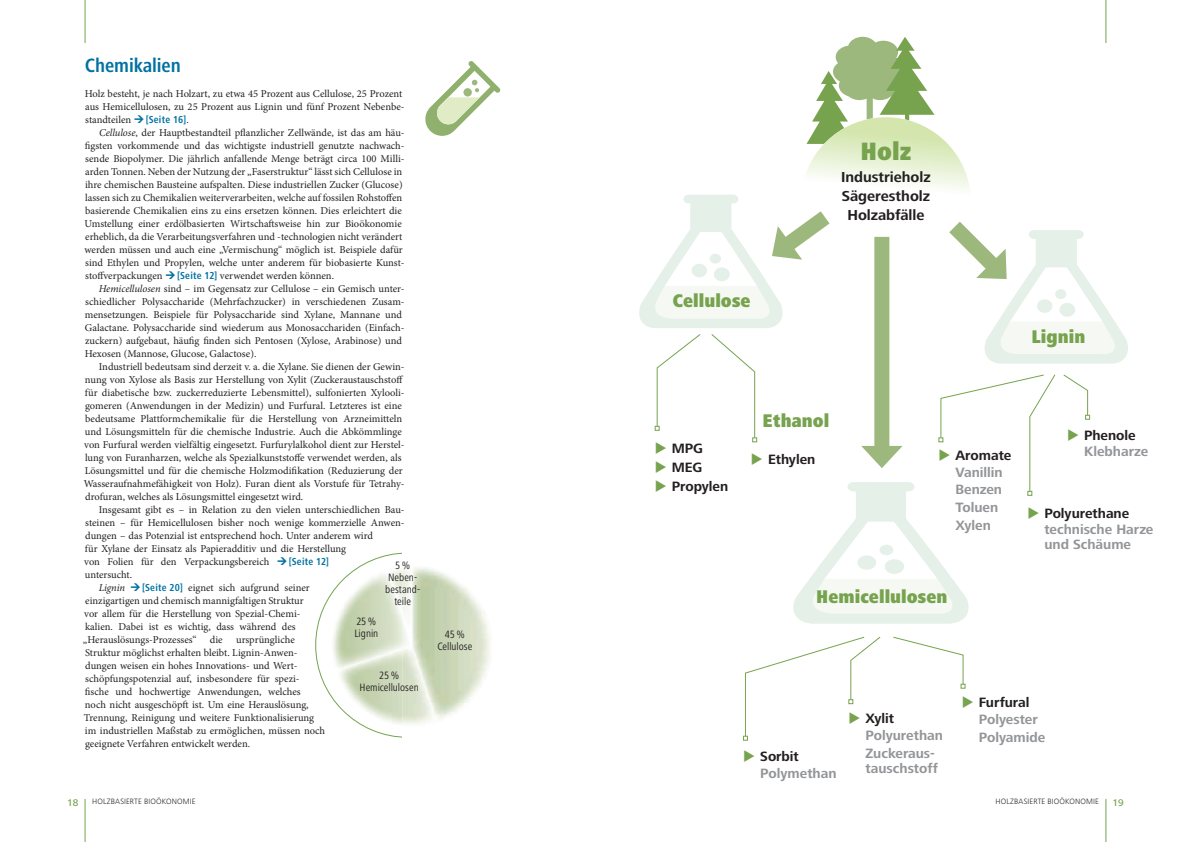
<style>
.page{position:relative;width:1191px;height:842px;background:#fff}
.page>*{position:absolute;margin:0;border:0;box-sizing:border-box;transform-origin:0 0}
.t1{font:900 condensed 26px "Frutiger Next LT";color:#77a34f}
.t2{font:700 condensed 20px "Frutiger Next LT";letter-spacing:-.005em;color:#0071a1}
.t3{font:900 condensed 19px "Frutiger Next LT";color:#77a34f}
.t4{font:700 15px/19px "Frutiger Next LT";color:#231f20;text-align:center}
.t5{font:700 14px/16.4px "Frutiger Next LT";color:#939598}
.t6{font:700 14px "Frutiger Next LT";color:#231f20}
.t7{font:condensed 11px/12px "Frutiger Next LT";color:#231f20;text-align:center}
.t8{font:10.5px/13px "Minion Pro";color:#231f20}
.t9{font:700 condensed 10.5px "Frutiger Next LT";letter-spacing:.02em;color:#0071a1}
.t10{font:italic 10.5px "Minion Pro";letter-spacing:-.015em;color:#231f20}
.t11{font:500 10px "Frutiger Next LT";color:#77a34f}
.t12{font:300 8px "Frutiger Next LT";letter-spacing:.015em;color:#231f20}
.s1{font-family:"Minion Pro";font-weight:400;font-stretch:normal;color:#231f20}
.s2{font-style:italic}
.s3{font-family:"Frutiger Next LT";font-weight:700;font-stretch:condensed;color:#0071a1}
.s4{color:#77a34f}
.s5{color:#231f20}
</style>
<div class="page">
<svg style="left:425px;top:61px;width:75px;height:75px"></svg>
<svg style="left:315px;top:552px;width:87px;height:186px"></svg>
<hr style="left:85px;top:799px;width:1px;height:43px;background:#77a34f">
<hr style="left:85px;top:0;width:1px;height:43px;background:#77a34f">
<hr style="left:1105px;top:799px;width:1px;height:43px;background:#77a34f">
<hr style="left:1105px;top:0;width:1px;height:43px;background:#77a34f">
<svg style="left:743px;top:636px;width:138px;height:105px"></svg>
<svg style="left:893px;top:636px;width:72px;height:53px"></svg>
<svg style="left:639px;top:37px;width:489px;height:587px"></svg>
<img style="left:387px;top:565px;width:15px;height:4px">
<img style="left:321px;top:569px;width:82px;height:102px">
<img style="left:335px;top:649px;width:68px;height:77px">
<img style="left:412px;top:567px;width:78px;height:156px">
<h2 class="t2" style="left:85px;top:54px;width:97px">Chemikalien</h2>
<p class="t8" style="left:85px;top:87px;width:321px">Holz besteht, je nach Holzart, zu etwa 45 Prozent aus Cellulose, 25 Prozent aus Hemicellulosen, zu 25 Prozent aus Lignin und fünf Prozent Nebenbe&shy;standteilen</p>
<p class="t9" style="left:146px;top:114px;width:45px">[Seite 16]<span class="s1">.</span></p>
<p class="t8" style="left:84px;top:126px;width:322px;text-indent:15px"><span class="s2">Cellulose</span>, der Hauptbestandteil pflanzlicher Zellwände, ist das am häu&shy;figsten vorkommende und das wichtigste industriell genutzte nachwach&shy;sende Biopolymer. Die jährlich anfallende Menge beträgt circa 100 Milli&shy;arden Tonnen. Neben der Nutzung der „Faserstruktur“ lässt sich Cellulose in ihre chemischen Bausteine aufspalten. Diese industriellen Zucker (Glucose) lassen sich zu Chemikalien weiterverarbeiten, welche auf fossilen Rohstoffen basierende Chemikalien eins zu eins ersetzen können. Dies erleichtert die Umstellung einer erdölbasierten Wirtschaftsweise hin zur Bioökonomie erheblich, da die Verarbeitungsverfahren und -technologien nicht verändert werden müssen und auch eine „Vermischung“ möglich ist. Beispiele dafür sind Ethylen und Propylen, welche unter anderem für biobasierte Kunst&shy;stoffverpackungen</p>
<p class="t8" style="left:177px;top:269px;width:158px"><span class="s3">[Seite 12]</span> verwendet werden können.</p>
<p class="t8" style="left:99px;top:282px;width:307px"><span class="s2">Hemicellulosen</span> sind – im Gegensatz zur Cellulose – ein Gemisch unter-</p>
<p class="t8" style="left:85px;top:295px;width:321px">schiedlicher Polysaccharide (Mehrfachzucker) in verschiedenen Zusam-</p>
<p class="t8" style="left:85px;top:308px;width:319px">mensetzungen. Beispiele für Polysaccharide sind Xylane, Mannane und</p>
<p class="t8" style="left:85px;top:321px;width:321px">Galactane. Polysaccharide sind wiederum aus Monosacchariden (Einfach-</p>
<p class="t8" style="left:85px;top:334px;width:318px">zuckern) aufgebaut, häufig finden sich Pentosen (Xylose, Arabinose) und</p>
<p class="t8" style="left:85px;top:347px;width:173px">Hexosen (Mannose, Glucose, Galactose).</p>
<p class="t8" style="left:99px;top:360px;width:307px">Industriell bedeutsam sind derzeit v. a. die Xylane. Sie dienen der Gewin-</p>
<p class="t8" style="left:85px;top:373px;width:320px">nung von Xylose als Basis zur Herstellung von Xylit (Zuckeraustauschstoff</p>
<p class="t8" style="left:85px;top:386px;width:321px">für diabetische bzw. zuckerreduzierte Lebensmittel), sulfonierten Xylooli-</p>
<p class="t8" style="left:85px;top:399px;width:318px">gomeren (Anwendungen in der Medizin) und Furfural. Letzteres ist eine</p>
<p class="t8" style="left:85px;top:412px;width:318px">bedeutsame Plattformchemikalie für die Herstellung von Arzneimitteln</p>
<p class="t8" style="left:85px;top:425px;width:318px">und Lösungsmitteln für die chemische Industrie. Auch die Abkömmlinge</p>
<p class="t8" style="left:84px;top:438px;width:322px">von Furfural werden vielfältig eingesetzt. Furfurylalkohol dient zur Herstel-</p>
<p class="t8" style="left:85px;top:451px;width:318px">lung von Furanharzen, welche als Spezialkunststoffe verwendet werden, als</p>
<p class="t8" style="left:85px;top:464px;width:319px">Lösungsmittel und für die chemische Holzmodifikation (Reduzierung der</p>
<p class="t8" style="left:84px;top:477px;width:322px">Wasseraufnahmefähigkeit von Holz). Furan dient als Vorstufe für Tetrahy-</p>
<p class="t8" style="left:85px;top:490px;width:219px">drofuran, welches als Lösungsmittel eingesetzt wird.</p>
<p class="t8" style="left:99px;top:503px;width:307px">Insgesamt gibt es – in Relation zu den vielen unterschiedlichen Bau-</p>
<p class="t8" style="left:85px;top:516px;width:321px">steinen – für Hemicellulosen bisher noch wenige kommerzielle Anwen-</p>
<p class="t8" style="left:85px;top:529px;width:289px">dungen – das Potenzial ist entsprechend hoch. Unter anderem wird</p>
<p class="t8" style="left:85px;top:542px;width:263px">für Xylane der Einsatz als Papieradditiv und die Herstellung</p>
<p class="t8" style="left:84px;top:555px;width:187px">von Folien für den Verpackungsbereich</p>
<p class="t9" style="left:289px;top:555px;width:42px">[Seite 12]</p>
<p class="t8" style="left:85px;top:568px;width:49px">untersucht.</p>
<p class="t10" style="left:99px;top:580px;width:28px">Lignin</p>
<p class="t7" style="left:385px;top:560px;width:36px">5 %<br>Neben&shy;bestand&shy;teile</p>
<p class="t8" style="left:83px;top:581px;width:228px;text-indent:59px"><span class="s3">[Seite 20]</span> eignet sich aufgrund seiner einzigartigen und chemisch mannigfaltigen Struktur vor allem für die Herstellung von Spezial-Chemi&shy;kalien. Dabei ist es wichtig, dass während des „Herauslösungs-Prozesses“</p>
<p class="t7" style="left:354px;top:616px;width:25px;text-align:left">25 %<br>Lignin</p>
<p class="t7" style="left:359px;top:669px;width:61px">25 %<br>Hemicellulosen</p>
<p class="t8" style="left:84px;top:633px;width:243px;text-indent:152px">ursprüngliche Struktur möglichst erhalten bleibt. Lignin-Anwen&shy;dungen weisen ein hohes Innovations- und Wert&shy;schöpfungspotenzial auf, insbesondere für spezi-<br>fische und hochwertige Anwendungen, welches<br>noch nicht ausgeschöpft ist. Um eine Herauslösung, Trennung, Reinigung und weitere Funktionalisierung im industriellen Maßstab zu ermöglichen, müssen noch geeignete Verfahren entwickelt werden.</p>
<p class="t8" style="left:210px;top:633px;width:14px">die</p>
<p class="t7" style="left:437px;top:628px;width:37px">45 %<br>Cellulose</p>
<h1 class="t1" style="left:860px;top:137px;width:52px">Holz</h1>
<h3 class="t4" style="left:841px;top:167px;width:91px">Industrieholz<br>Sägerestholz<br>Holzabfälle</h3>
<h3 class="t3" style="left:672px;top:290px;width:80px">Cellulose</h3>
<h3 class="t6" style="left:654px;top:440px;width:50px"><span class="s4">◆</span> MPG</h3>
<h3 class="t6" style="left:654px;top:459px;width:49px"><span class="s4">◆</span> MEG</h3>
<h3 class="t6" style="left:654px;top:478px;width:75px"><span class="s4">◆</span> Propylen</h3>
<h3 class="t3" style="left:762px;top:410px;width:68px">Ethanol</h3>
<h3 class="t6" style="left:751px;top:451px;width:66px"><span class="s4">◆</span> Ethylen</h3>
<h3 class="t3" style="left:1031px;top:326px;width:55px">Lignin</h3>
<h3 class="t6" style="left:1067px;top:427px;width:70px"><span class="s4">◆</span> Phenole</h3>
<h3 class="t6" style="left:938px;top:448px;width:74px"><span class="s4">◆</span> Aromate</h3>
<h3 class="t5" style="left:1084px;top:443px;width:66px">Klebharze</h3>
<h3 class="t5" style="left:955px;top:463px;width:49px;line-height:17.8px">Vanillin<br>Benzen<br>Toluen<br>Xylen</h3>
<h3 class="t5" style="left:1044px;top:505px;width:111px;text-indent:-17px"><span class="s4">◆</span> <span class="s5">Polyurethane </span>technische Harze</h3>
<h3 class="t5" style="left:1044px;top:536px;width:88px">und Schäume</h3>
<h3 class="t3" style="left:816px;top:586px;width:133px">Hemicellulosen</h3>
<h3 class="t5" style="left:760px;top:749px;width:78px;text-indent:-17px"><span class="s4">◆</span> <span class="s5">Sorbit<br></span>Polymethan</h3>
<h3 class="t5" style="left:865px;top:710px;width:79px;text-indent:-17px"><span class="s4">◆</span> <span class="s5">Xylit<br></span>Polyurethan</h3>
<h3 class="t5" style="left:865px;top:745px;width:74px;line-height:15px">Zuckeraus&shy;tauschstoff</h3>
<h3 class="t5" style="left:978px;top:695px;width:60px;text-indent:-17px"><span class="s4">◆</span> <span class="s5">Furfural<br></span>Polyester</h3>
<h3 class="t5" style="left:978px;top:729px;width:68px">Polyamide</h3>
<p class="t11" style="left:67px;top:797px;width:13px">18</p>
<p class="t12" style="left:92px;top:797px;width:105px">HOLZBASIERTE BIOÖKONOMIE</p>
<p class="t12" style="left:995px;top:797px;width:105px">HOLZBASIERTE BIOÖKONOMIE</p>
<p class="t11" style="left:1112px;top:797px;width:13px">19</p>
</div>
